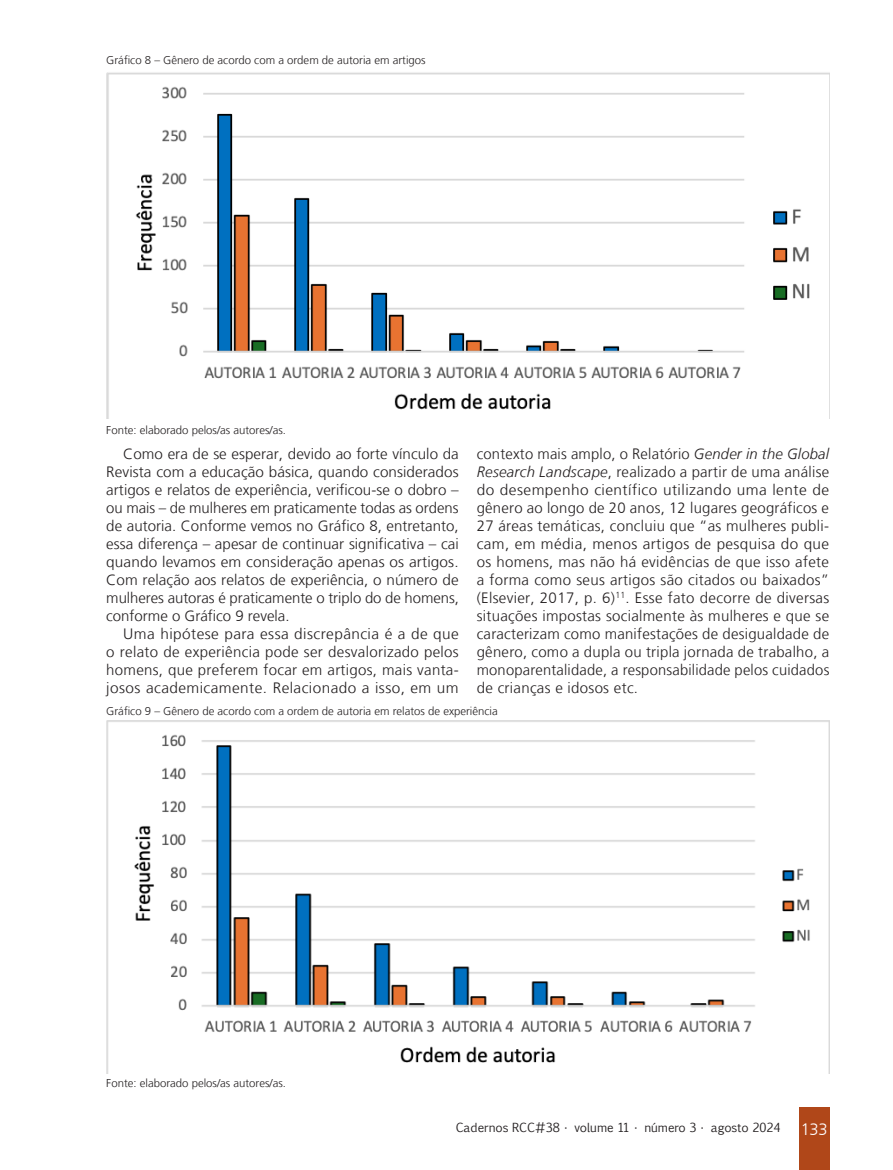
<style>
.page{position:relative;width:893px;height:1170px;background:#fff}
.page>*{position:absolute;margin:0;border:0;box-sizing:border-box;transform-origin:0 0}
.Miolo__10{font:300 15px/18px "Frutiger LT";letter-spacing:.015em;color:#231f20;text-align:justify}
.t1{font:12px "Euphemia CAS";color:#231f20}
.Legendas{font:300 11.4px "Frutiger LT";color:#231f20}
.s1{font-style:italic}
.s2{font-family:"Frutiger LT";font-weight:300;font-size:16.5px;color:#fff}
</style>
<div class="page">
<div style="left:799px;top:1107px;width:30px;height:62px;background:#b04719"></div>
<img style="left:106px;top:72px;width:723px;height:346px">
<img style="left:106px;top:720px;width:723px;height:353px">
<p class="Legendas" style="left:106px;top:53px;width:321px">Gráfico 8 – Gênero de acordo com a ordem de autoria em artigos</p>
<p class="Legendas" style="left:106px;top:423px;width:181px">Fonte: elaborado pelos/as autores/as.</p>
<p class="Miolo__10" style="left:106px;top:445px;width:354px;text-indent:17px">Como era de se esperar, devido ao forte vínculo da Revista com a educação básica, quando considerados artigos e relatos de experiência, verificou-se o dobro – ou mais – de mulheres em praticamente todas as ordens de autoria. Conforme vemos no Gráfico 8, entretanto, essa diferença – apesar de continuar significativa – cai quando levamos em consideração apenas os artigos.<br>Com relação aos relatos de experiência, o número de mulheres autoras é praticamente o triplo do de homens, conforme o Gráfico 9 revela.</p>
<p class="Miolo__10" style="left:106px;top:625px;width:354px;text-indent:17px">Uma hipótese para essa discrepância é a de que o relato de experiência pode ser desvalorizado pelos homens, que preferem focar em artigos, mais vanta&shy;josos academicamente. Relacionado a isso, em um</p>
<p class="Miolo__10" style="left:477px;top:445px;width:354px">contexto mais amplo, o Relatório <span class="s1">Gender in the Global Research Landscape</span>, realizado a partir de uma análise do desempenho científico utilizando uma lente de gênero ao longo de 20 anos, 12 lugares geográficos e 27 áreas temáticas, concluiu que “as mulheres publi&shy;cam, em média, menos artigos de pesquisa do que os homens, mas não há evidências de que isso afete a forma como seus artigos são citados ou baixados” (Elsevier, 2017, p. 6)<sup>11</sup>. Esse fato decorre de diversas situações impostas socialmente às mulheres e que se caracterizam como manifestações de desigualdade de gênero, como a dupla ou tripla jornada de trabalho, a monoparentalidade, a responsabilidade pelos cuidados de crianças e idosos etc.</p>
<p class="Legendas" style="left:106px;top:704px;width:393px">Gráfico 9 – Gênero de acordo com a ordem de autoria em relatos de experiência</p>
<p class="Legendas" style="left:106px;top:1076px;width:181px">Fonte: elaborado pelos/as autores/as.</p>
<p class="t1" style="left:456px;top:1119px;width:373px">Cadernos RCC#38 • volume 11 • número 3 • agosto 2024 <span class="s2">133</span></p>
</div>
